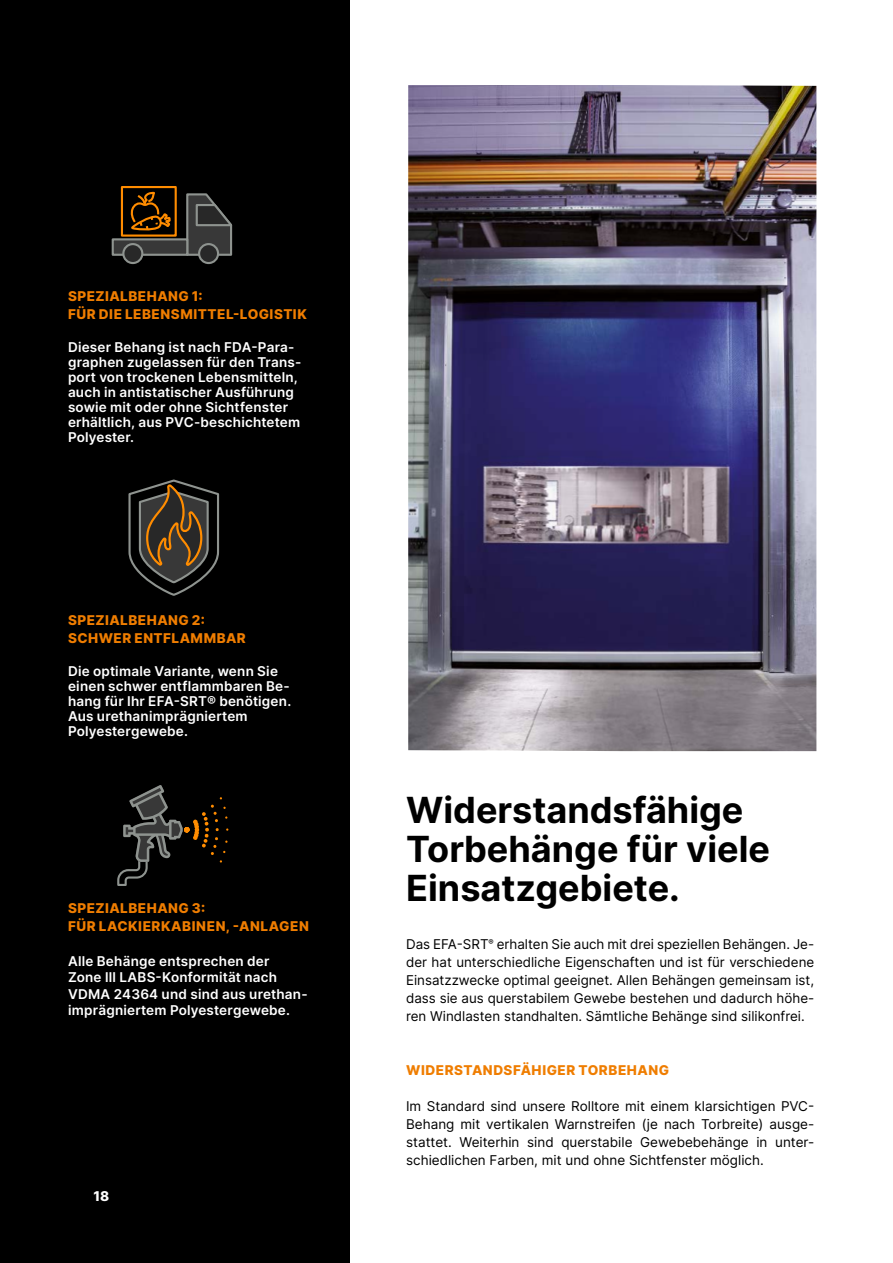
<style>
.page{position:relative;width:893px;height:1263px;background:#fff}
.page>*{position:absolute;margin:0;border:0;box-sizing:border-box;transform-origin:0 0}
.t1{font:700 36px/39px "Inter";color:#000}
.t2{font:13.5px/18px "Inter";color:#000;text-align:justify}
.t3{font:600 13.5px/15px "Inter";letter-spacing:.015em;color:#fff}
.t4{font:800 13.5px/18px "Inter";letter-spacing:.035em;color:#ef7d00}
.t5{font:800 13.5px "Inter";color:#fff}
</style>
<div class="page">
<div style="left:0;top:0;width:349px;height:1263px;background:#000"></div>
<img style="left:408px;top:85px;width:408px;height:666px">
<svg style="left:117px;top:785px;width:112px;height:101px"></svg>
<svg style="left:128px;top:479px;width:92px;height:117px"></svg>
<div style="left:121px;top:186px;width:56px;height:51px;border:2px solid #ff8c00"></div>
<svg style="left:111px;top:190px;width:122px;height:75px"></svg>
<p class="t4" style="left:68px;top:287px;width:240px">SPEZIALBEHANG 1:<br>FÜR DIE LEBENSMITTEL-LOGISTIK</p>
<p class="t3" style="left:68px;top:339px;width:235px">Dieser Behang ist nach FDA-Para&shy;graphen zugelassen für den Trans&shy;port von trockenen Lebensmitteln, auch in antistatischer Ausführung sowie mit oder ohne Sichtfenster erhältlich, aus PVC-beschichtetem<br>Polyester.</p>
<p class="t4" style="left:68px;top:611px;width:179px">SPEZIALBEHANG 2:<br>SCHWER ENTFLAMMBAR</p>
<p class="t3" style="left:68px;top:663px;width:225px">Die optimale Variante, wenn Sie einen schwer entflammbaren Be&shy;hang für Ihr EFA-SRT® benötigen.<br>Aus urethanimprägniertem<br>Polyestergewebe.</p>
<p class="t4" style="left:68px;top:899px;width:242px">SPEZIALBEHANG 3:<br>FÜR LACKIERKABINEN, -ANLAGEN</p>
<p class="t3" style="left:68px;top:952px;width:241px;line-height:16.5px">Alle Behänge entsprechen der<br>Zone lll LABS-Konformität nach<br>VDMA 24364 und sind aus urethan&shy;imprägniertem Polyestergewebe.</p>
<p class="t5" style="left:94px;top:1186px;width:17px">18</p>
<h1 class="t1" style="left:406px;top:789px;width:365px">Widerstandsfähige<br>Torbehänge für viele<br>Einsatzgebiete.</h1>
<p class="t2" style="left:406px;top:935px;width:410px">Das EFA-SRT<sup>®</sup> erhalten Sie auch mit drei speziellen Behängen. Je&shy;der hat unterschiedliche Eigenschaften und ist für verschiedene Einsatzzwecke optimal geeignet. Allen Behängen gemeinsam ist, dass sie aus querstabilem Gewebe bestehen und dadurch höhe&shy;ren Windlasten standhalten. Sämtliche Behänge sind silikonfrei.</p>
<p class="t4" style="left:406px;top:1061px;width:264px">WIDERSTANDSFÄHIGER TORBEHANG</p>
<p class="t2" style="left:406px;top:1097px;width:410px">Im Standard sind unsere Rolltore mit einem klarsichtigen PVC-Behang mit vertikalen Warnstreifen (je nach Torbreite) ausge&shy;stattet. Weiterhin sind querstabile Gewebebehänge in unter&shy;schiedlichen Farben, mit und ohne Sichtfenster möglich.</p>
</div>
